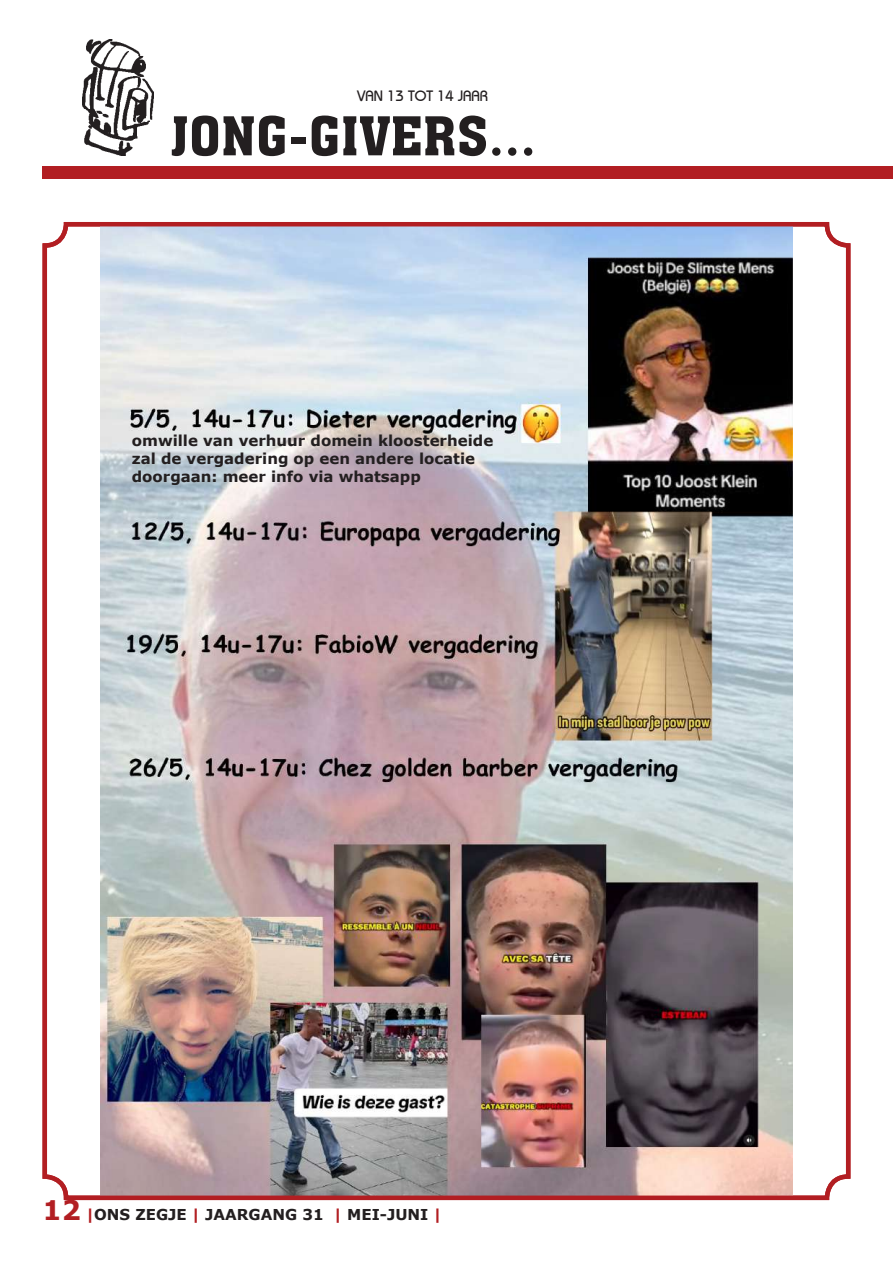
<style>
.page{position:relative;width:893px;height:1263px;background:#fff}
.page>*{position:absolute;margin:0;border:0;box-sizing:border-box;transform-origin:0 0}
.t1{font:52.5px "Aachen BT";color:#231f20}
.t2{font:700 15px/18px "Verdana";color:#231f20}
.t3{font:15px "Bimini Normal";color:#231f20}
.s1{font-size:27px;color:#b21e22}
.s2{color:#b21e22}
</style>
<div class="page">
<div style="left:43px;top:166px;width:850px;height:13px;background:#b21e22"></div>
<img style="left:101px;top:227px;width:691px;height:968px">
<div style="left:43px;top:222px;width:807px;height:978px;border:4px solid #b21e22;border-radius:21px"></div>
<img style="left:83px;top:40px;width:70px;height:115px">
<p class="t3" style="left:357px;top:87px;width:132px">VAN 13 TOT 14 JAAR</p>
<h1 class="t1" style="left:170px;top:103px;width:367px">JONG-GIVERS...</h1>
<p class="t2" style="left:132px;top:432px;width:363px">omwille van verhuur domein kloosterheide zal de vergadering op een andere locatie doorgaan: meer info via whatsapp</p>
<p class="t2" style="left:43px;top:1206px;width:401px"><span class="s1">12</span> <span class="s2">|</span>ONS ZEGJE <span class="s2">|</span> JAARGANG 31 <span class="s2">|</span> MEI-JUNI <span class="s2">|</span></p>
</div>
